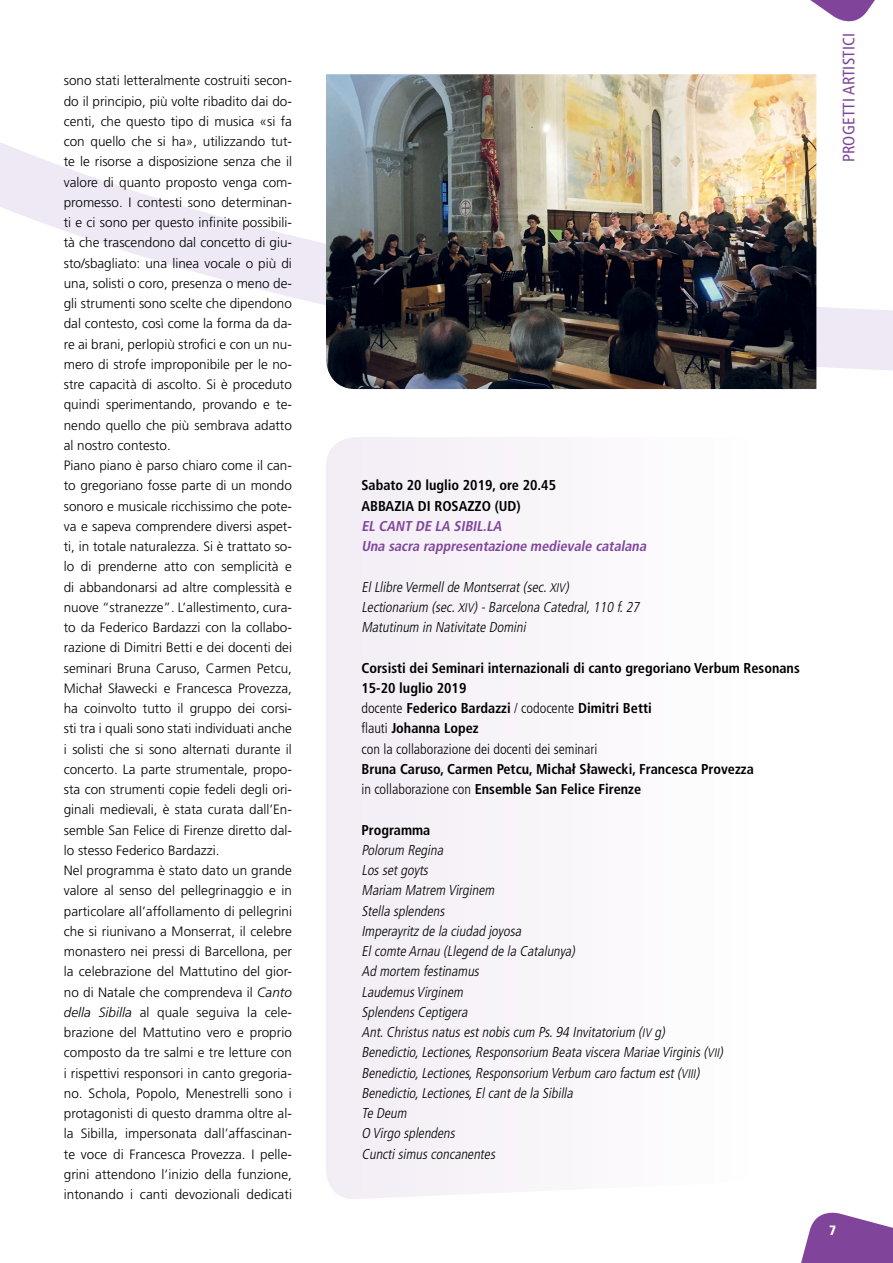
<style>
.page{position:relative;width:893px;height:1263px;background:#fff}
.page>*{position:absolute;margin:0;border:0;box-sizing:border-box;transform-origin:0 0}
.t1{font:condensed 16.5px "Frutiger LT Std";letter-spacing:.01em;color:#80459b}
.t2{font:italic 300 condensed 14.25px/20.2px "Frutiger LT Std";color:#000}
.t3{font:700 condensed 14.25px/20.2px "Frutiger LT Std";color:#000}
.t4{font:italic 700 condensed 14.25px/20.2px "Frutiger LT Std";color:#80459b}
.t5{font:300 13.5px/20.2px "Frutiger LT Std";color:#000}
.t6{font:900 condensed 13.5px "Frutiger LT Std";color:#fff}
.s1{font-style:italic}
.s2{font-size:12.6px}
.s3{font-weight:300}
</style>
<div class="page">
<svg style="left:801px;top:1212px;width:92px;height:51px"></svg>
<svg style="left:0;top:0;width:893px;height:390px"></svg>
<img style="left:326px;top:74px;width:490px;height:315px">
<div style="left:326px;top:437px;width:194px;height:762px;background:#f5f1f7"></div>
<p class="t5" style="left:64px;top:71px;width:230px">sono stati letteralmente costruiti secon&shy;do il principio, più volte ribadito dai do&shy;centi, che questo tipo di musica «si fa con quello che si ha», utilizzando tut&shy;te le risorse a disposizione senza che il valore di quanto proposto venga com&shy;promesso. I contesti sono determinan&shy;ti e ci sono per questo infinite possibili&shy;tà che trascendono dal concetto di giu&shy;sto/sbagliato: una linea vocale o più di una, solisti o coro, presenza o meno de&shy;gli strumenti sono scelte che dipendono dal contesto, così come la forma da da&shy;re ai brani, perlopiù strofici e con un nu&shy;mero di strofe improponibile per le no&shy;stre capacità di ascolto. Si è proceduto quindi sperimentando, provando e te&shy;nendo quello che più sembrava adatto al nostro contesto.<br>Piano piano è parso chiaro come il can&shy;to gregoriano fosse parte di un mondo sonoro e musicale ricchissimo che pote&shy;va e sapeva comprendere diversi aspet&shy;ti, in totale naturalezza. Si è trattato so&shy;lo di prenderne atto con semplicità e di abbandonarsi ad altre complessità e nuove “stranezze”. L’allestimento, cura&shy;to da Federico Bardazzi con la collabo&shy;razione di Dimitri Betti e dei docenti dei seminari Bruna Caruso, Carmen Petcu, Michał Sławecki e Francesca Provezza, ha coinvolto tutto il gruppo dei corsi&shy;sti tra i quali sono stati individuati anche i solisti che si sono alternati durante il concerto. La parte strumentale, propo&shy;sta con strumenti copie fedeli degli ori&shy;ginali medievali, è stata curata dall’En&shy;semble San Felice di Firenze diretto dal&shy;lo stesso Federico Bardazzi.<br>Nel programma è stato dato un grande valore al senso del pellegrinaggio e in particolare all’affollamento di pellegrini che si riunivano a Monserrat, il celebre monastero nei pressi di Barcellona, per la celebrazione del Mattutino del gior&shy;no di Natale che comprendeva il <span class="s1">Canto della Sibilla</span> al quale seguiva la cele&shy;brazione del Mattutino vero e proprio composto da tre salmi e tre letture con i rispettivi responsori in canto gregoria&shy;no. Schola, Popolo, Menestrelli sono i protagonisti di questo dramma oltre al&shy;la Sibilla, impersonata dall’affascinan&shy;te voce di Francesca Provezza. I pelle&shy;grini attendono l’inizio della funzione, intonando i canti devozionali dedicati</p>
<p class="t1" style="left:839px;top:162px;width:131px;rotate:-90deg">PROGETTI ARTISTICI</p>
<p class="t3" style="left:361px;top:475px;width:196px">Sabato 20 luglio 2019, ore 20.45<br>ABBAZIA DI ROSAZZO (UD)</p>
<p class="t4" style="left:361px;top:516px;width:289px">EL CANT DE LA SIBIL.LA<br>Una sacra rappresentazione medievale catalana</p>
<p class="t2" style="left:361px;top:577px;width:282px">ElLlibre Vermellde Montserrat(sec.<span class="s2">XIV</span>)<br>Lectionarium (sec.<span class="s2">XIV</span>)-Barcelona Catedral,110 f.27<br>Matutinum in Nativitate Domini</p>
<p class="t3" style="left:361px;top:657px;width:440px">Corsisti dei Seminari internazionali di canto gregoriano Verbum Resonans 15-20 luglio 2019<br><span class="s3">docente</span> Federico Bardazzi <span class="s3">/ codocente</span> Dimitri Betti<br><span class="s3">flauti</span> Johanna Lopez<br><span class="s3">con la collaborazione dei docenti dei seminari</span></p>
<p class="t3" style="left:361px;top:759px;width:394px">Bruna Caruso, Carmen Petcu, Michał Sławecki, Francesca Provezza <span class="s3">in collaborazione con</span> Ensemble San Felice Firenze</p>
<p class="t3" style="left:361px;top:819px;width:70px">Programma</p>
<p class="t2" style="left:361px;top:840px;width:366px">Polorum Regina<br>Lossetgoyts<br>Mariam Matrem Virginem<br>Stella splendens<br>Imperayritzde la ciudad joyosa<br>Elcomte Arnau (Llegend de la Catalunya)<br>Ad mortem festinamus<br>LaudemusVirginem<br>SplendensCeptigera<br>Ant.Christusnatusestnobiscum Ps.94 Invitatorium (<span class="s2">IV</span> g)<br>Benedictio,Lectiones,Responsorium Beata viscera Mariae Virginis(<span class="s2">VII</span>)<br>Benedictio,Lectiones,Responsorium Verbum caro factum est(<span class="s2">VIII</span>)<br>Benedictio,Lectiones,Elcantde la Sibilla<br>Te Deum<br>O Virgo splendens<br>Cunctisimusconcanentes</p>
<p class="t6" style="left:829px;top:1222px;width:9px">7</p>
</div>
